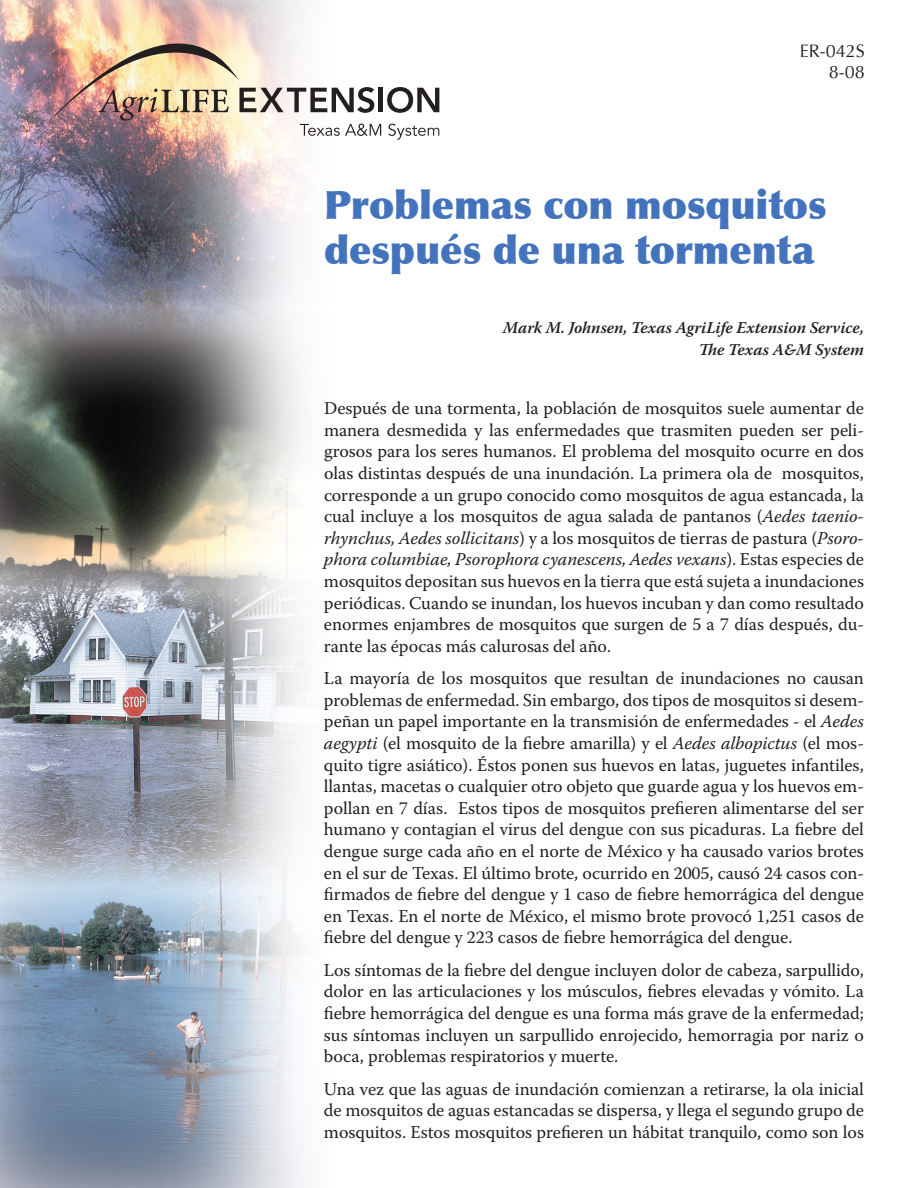
<style>
.page{position:relative;width:918px;height:1188px;background:#fff}
.page>*{position:absolute;margin:0;border:0;box-sizing:border-box;transform-origin:0 0}
.t1{font:900 39px/45px "Optima";letter-spacing:-.005em;color:#4373bc}
.body{font:18px/21.6px "Warnock Pro";letter-spacing:-.005em;color:#231f20;text-align:justify}
.t2{font:18px "Optima";color:#231f20}
.body-2{font:italic 600 16.5px "Warnock Pro";letter-spacing:-.005em;color:#231f20}
.s1{font-style:italic}
</style>
<div class="page">
<img style="left:0;top:0;width:307px;height:1188px">
<hr style="left:379px;top:88px;width:4px;height:24px;background:#231f20">
<svg style="left:387px;top:87px;width:52px;height:26px"></svg>
<svg style="left:388px;top:124px;width:51px;height:16px"></svg>
<img style="left:46px;top:0;width:335px;height:136px">
<p class="t2" style="left:800px;top:40px;width:67px">ER-042S</p>
<p class="t2" style="left:829px;top:62px;width:38px">8-08</p>
<p class="t1" style="left:324px;top:183px;width:504px">Problemas con mosquitos después de una tormenta</p>
<p class="body-2" style="left:503px;top:318px;width:363px">Mark M. Johnsen, Texas AgriLife Extension Service,</p>
<p class="body-2" style="left:699px;top:339px;width:167px">The Texas A&amp;M System</p>
<p class="body" style="left:324px;top:397px;width:542px">Después de una tormenta, la población de mosquitos suele aumentar de manera desmedida y las enfermedades que trasmiten pueden ser peli&shy;grosos para los seres humanos. El problema del mosquito ocurre en dos olas distintas después de una inundación. La primera ola de mosquitos, corresponde a un grupo conocido como mosquitos de agua estancada, la cual incluye a los mosquitos de agua salada de pantanos (<span class="s1">Aedes taenio&shy;rhynchus, Aedes sollicitans</span>) y a los mosquitos de tierras de pastura (<span class="s1">Psoro&shy;phora columbiae, Psorophora cyanescens, Aedes vexans</span>). Estas especies de mosquitos depositan sus huevos en la tierra que está sujeta a inundaciones periódicas. Cuando se inundan, los huevos incuban y dan como resultado enormes enjambres de mosquitos que surgen de 5 a 7 días después, du&shy;rante las épocas más calurosas del año.</p>
<p class="body" style="left:324px;top:667px;width:542px">La mayoría de los mosquitos que resultan de inundaciones no causan problemas de enfermedad. Sin embargo, dos tipos de mosquitos si desem&shy;peñan un papel importante en la transmisión de enfermedades - el <span class="s1">Aedes aegypti</span> (el mosquito de la fiebre amarilla) y el <span class="s1">Aedes albopictus</span> (el mos&shy;quito tigre asiático). Éstos ponen sus huevos en latas, juguetes infantiles, llantas, macetas o cualquier otro objeto que guarde agua y los huevos em&shy;pollan en 7 días. Estos tipos de mosquitos prefieren alimentarse del ser humano y contagian el virus del dengue con sus picaduras. La fiebre del dengue surge cada año en el norte de México y ha causado varios brotes en el sur de Texas. El último brote, ocurrido en 2005, causó 24 casos con&shy;firmados de fiebre del dengue y 1 caso de fiebre hemorrágica del dengue en Texas. En el norte de México, el mismo brote provocó 1,251 casos de fiebre del dengue y 223 casos de fiebre hemorrágica del dengue.</p>
<p class="body" style="left:324px;top:959px;width:542px">Los síntomas de la fiebre del dengue incluyen dolor de cabeza, sarpullido, dolor en las articulaciones y los músculos, fiebres elevadas y vómito. La fiebre hemorrágica del dengue es una forma más grave de la enfermedad; sus síntomas incluyen un sarpullido enrojecido, hemorragia por nariz o boca, problemas respiratorios y muerte.</p>
<p class="body" style="left:324px;top:1078px;width:542px">Una vez que las aguas de inundación comienzan a retirarse, la ola inicial de mosquitos de aguas estancadas se dispersa, y llega el segundo grupo de mosquitos. Estos mosquitos prefieren un hábitat tranquilo, como son los</p>
</div>
